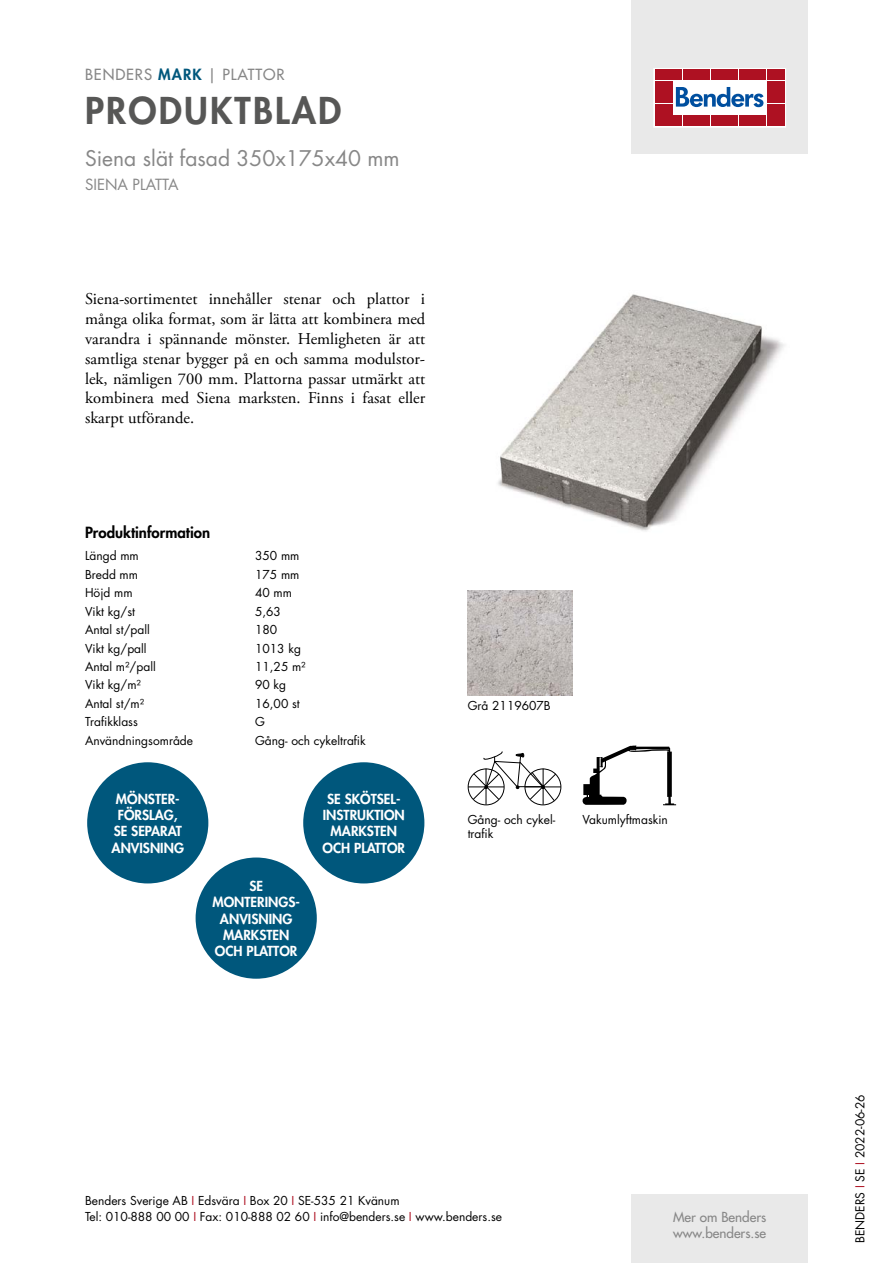
<style>
.page{position:relative;width:893px;height:1263px;background:#fff}
.page>*{position:absolute;margin:0;border:0;box-sizing:border-box;transform-origin:0 0}
.t1{font:800 36px "Futura Std";letter-spacing:.06em;color:#575756}
.t2{font:21px "Futura Std";color:#878787}
.t3{font:16.5px/19.8px "Adobe Garamond Pro";color:#000;text-align:justify}
.t4{font:500 15px "Futura Std";letter-spacing:.06em;color:#878787}
.t5{font:800 15px "Futura Std";color:#000}
.t6{font:15px "Futura Std";color:#878787}
.t7{font:800 13.5px/16.2px "Futura Std";color:#fff;text-align:center}
.t8{font:500 13.5px/16.2px "Futura Std";color:#878787}
.t9{font:12px/16.5px "Futura Std";color:#000}
.s1{font-weight:800;color:#00577c}
.s2{color:#ae1122}
</style>
<div class="page">
<div style="left:631px;top:0;width:177px;height:153px;background:#e9e9e9"></div>
<div style="left:631px;top:1195px;width:177px;height:68px;background:#e9e9e9"></div>
<svg style="left:656px;top:70px;width:128px;height:55px;background:#ebc5ca"></svg>
<div style="left:654px;top:68px;width:132px;height:59px;border:1px solid #fff"></div>
<div style="left:655px;top:70px;width:8px;height:10px;background:#ae1122"></div>
<div style="left:664px;top:70px;width:8px;height:10px;background:#ae1122"></div>
<div style="left:655px;top:81px;width:8px;height:10px;background:#ae1122"></div>
<div style="left:664px;top:81px;width:8px;height:10px;background:#ae1122"></div>
<div style="left:655px;top:93px;width:8px;height:10px;background:#ae1122"></div>
<div style="left:664px;top:93px;width:8px;height:10px;background:#ae1122"></div>
<div style="left:655px;top:104px;width:8px;height:11px;background:#ae1122"></div>
<div style="left:664px;top:104px;width:8px;height:11px;background:#ae1122"></div>
<div style="left:655px;top:116px;width:8px;height:10px;background:#ae1122"></div>
<div style="left:664px;top:116px;width:8px;height:10px;background:#ae1122"></div>
<div style="left:674px;top:70px;width:8px;height:10px;background:#ae1122"></div>
<div style="left:683px;top:70px;width:8px;height:10px;background:#ae1122"></div>
<div style="left:692px;top:70px;width:8px;height:10px;background:#ae1122"></div>
<div style="left:702px;top:70px;width:8px;height:10px;background:#ae1122"></div>
<div style="left:711px;top:70px;width:8px;height:10px;background:#ae1122"></div>
<div style="left:720px;top:70px;width:8px;height:10px;background:#ae1122"></div>
<div style="left:730px;top:70px;width:8px;height:10px;background:#ae1122"></div>
<div style="left:739px;top:70px;width:8px;height:10px;background:#ae1122"></div>
<div style="left:748px;top:70px;width:8px;height:10px;background:#ae1122"></div>
<div style="left:758px;top:70px;width:8px;height:10px;background:#ae1122"></div>
<div style="left:674px;top:116px;width:8px;height:10px;background:#ae1122"></div>
<div style="left:683px;top:116px;width:8px;height:10px;background:#ae1122"></div>
<div style="left:692px;top:116px;width:8px;height:10px;background:#ae1122"></div>
<div style="left:702px;top:116px;width:8px;height:10px;background:#ae1122"></div>
<div style="left:711px;top:116px;width:8px;height:10px;background:#ae1122"></div>
<div style="left:720px;top:116px;width:8px;height:10px;background:#ae1122"></div>
<div style="left:730px;top:116px;width:8px;height:10px;background:#ae1122"></div>
<div style="left:739px;top:116px;width:8px;height:10px;background:#ae1122"></div>
<div style="left:748px;top:116px;width:8px;height:10px;background:#ae1122"></div>
<div style="left:758px;top:116px;width:8px;height:10px;background:#ae1122"></div>
<div style="left:767px;top:70px;width:8px;height:10px;background:#ae1122"></div>
<div style="left:776px;top:70px;width:8px;height:10px;background:#ae1122"></div>
<div style="left:767px;top:81px;width:8px;height:10px;background:#ae1122"></div>
<div style="left:776px;top:81px;width:8px;height:10px;background:#ae1122"></div>
<div style="left:767px;top:93px;width:8px;height:10px;background:#ae1122"></div>
<div style="left:776px;top:93px;width:8px;height:10px;background:#ae1122"></div>
<div style="left:767px;top:104px;width:8px;height:11px;background:#ae1122"></div>
<div style="left:776px;top:104px;width:8px;height:11px;background:#ae1122"></div>
<div style="left:767px;top:116px;width:8px;height:10px;background:#ae1122"></div>
<div style="left:776px;top:116px;width:8px;height:10px;background:#ae1122"></div>
<svg style="left:676px;top:87px;width:87px;height:20px;background:#89add2"></svg>
<div style="left:303px;top:762px;width:121px;height:121px;background:#00577c;border-radius:50%"></div>
<div style="left:87px;top:762px;width:121px;height:121px;background:#00577c;border-radius:50%"></div>
<div style="left:196px;top:857px;width:121px;height:122px;background:#00577c;border-radius:50%"></div>
<img style="left:498px;top:294px;width:287px;height:237px">
<img style="left:468px;top:590px;width:105px;height:105px">
<svg style="left:468px;top:769px;width:36px;height:36px"></svg>
<div style="left:468px;top:768px;width:36px;height:37px;border:1px solid #000;border-radius:50%"></div>
<svg style="left:525px;top:769px;width:36px;height:36px"></svg>
<div style="left:524px;top:768px;width:37px;height:37px;border:1px solid #000;border-radius:50%"></div>
<hr style="left:525px;top:787px;width:36px;height:1px;background:#000">
<hr style="left:468px;top:787px;width:36px;height:1px;background:#000">
<svg style="left:473px;top:751px;width:83px;height:54px"></svg>
<svg style="left:583px;top:745px;width:93px;height:60px"></svg>
<p class="t4" style="left:85px;top:65px;width:201px">BENDERS <span class="s1">MARK</span> | PLATTOR</p>
<h1 class="t1" style="left:85px;top:87px;width:258px">PRODUKTBLAD</h1>
<h2 class="t2" style="left:85px;top:144px;width:316px">Siena slät fasad 350x175x40 mm</h2>
<p class="t6" style="left:85px;top:175px;width:95px">SIENA PLATTA</p>
<p class="t3" style="left:85px;top:290px;width:342px">Siena-sortimentet innehåller stenar och plattor i många olika format, som är lätta att kombinera med varandra i spännande mönster. Hemligheten är att samtliga stenar bygger på en och samma modulstor&shy;lek, nämligen 700 mm. Plattorna passar utmärkt att kombinera med Siena marksten. Finns i fasat eller skarpt utförande.</p>
<p class="t5" style="left:85px;top:522px;width:127px">Produktinformation</p>
<p class="t9" style="left:85px;top:548px;width:55px">Längd mm</p>
<p class="t9" style="left:255px;top:548px;width:46px">350 mm</p>
<p class="t9" style="left:85px;top:566px;width:55px">Bredd mm</p>
<p class="t9" style="left:255px;top:566px;width:46px">175 mm</p>
<p class="t9" style="left:85px;top:585px;width:49px">Höjd mm</p>
<p class="t9" style="left:255px;top:585px;width:38px">40 mm</p>
<p class="t9" style="left:85px;top:603px;width:51px">Vikt kg/st</p>
<p class="t9" style="left:255px;top:603px;width:27px">5,63</p>
<p class="t9" style="left:85px;top:621px;width:66px">Antal st/pall</p>
<p class="t9" style="left:255px;top:621px;width:24px">180</p>
<p class="t9" style="left:85px;top:640px;width:63px">Vikt kg/pall</p>
<p class="t9" style="left:255px;top:640px;width:47px">1013 kg</p>
<p class="t9" style="left:85px;top:658px;width:72px">Antal m²/pall</p>
<p class="t9" style="left:255px;top:658px;width:52px">11,25 m²</p>
<p class="t9" style="left:85px;top:677px;width:57px">Vikt kg/m²</p>
<p class="t9" style="left:255px;top:677px;width:33px">90 kg</p>
<p class="t9" style="left:85px;top:695px;width:61px">Antal st/m²</p>
<p class="t9" style="left:255px;top:695px;width:46px">16,00 st</p>
<p class="t9" style="left:85px;top:714px;width:54px">Trafikklass</p>
<p class="t9" style="left:255px;top:714px;width:11px">G</p>
<p class="t9" style="left:85px;top:732px;width:110px">Användningsområde</p>
<p class="t9" style="left:255px;top:732px;width:112px">Gång- och cykeltrafik</p>
<p class="t7" style="left:112px;top:791px;width:74px">MÖNSTER-<br>FÖRSLAG,<br>SE SEPARAT<br>ANVISNING</p>
<p class="t7" style="left:212px;top:878px;width:89px">SE<br>MONTERINGS-<br>ANVISNING<br>MARKSTEN<br>OCH PLATTOR</p>
<p class="t7" style="left:323px;top:791px;width:84px">SE SKÖTSEL-<br>INSTRUKTION<br>MARKSTEN<br>OCH PLATTOR</p>
<p class="t9" style="left:468px;top:697px;width:85px">Grå 2119607B</p>
<p class="t9" style="left:468px;top:812px;width:89px;line-height:14.4px">Gång- och cykel&shy;trafik</p>
<p class="t9" style="left:583px;top:811px;width:87px">Vakumlyftmaskin</p>
<p class="t9" style="left:85px;top:1192px;width:418px">Benders Sverige AB <span class="s2">I</span> Edsvära <span class="s2">I</span> Box 20 <span class="s2">I</span> SE-535 21 Kvänum<br>Tel: 010-888 00 00 <span class="s2">I</span> Fax: 010-888 02 60 <span class="s2">I</span> info@benders.se <span class="s2">I</span> www.benders.se</p>
<p class="t8" style="left:673px;top:1209px;width:95px">Mer om Benders www.benders.se</p>
<p class="t9" style="left:852px;top:1243px;width:150px;rotate:-90deg">BENDERS <span class="s2">I</span> SE <span class="s2">I</span> 2022-06-26</p>
</div>
